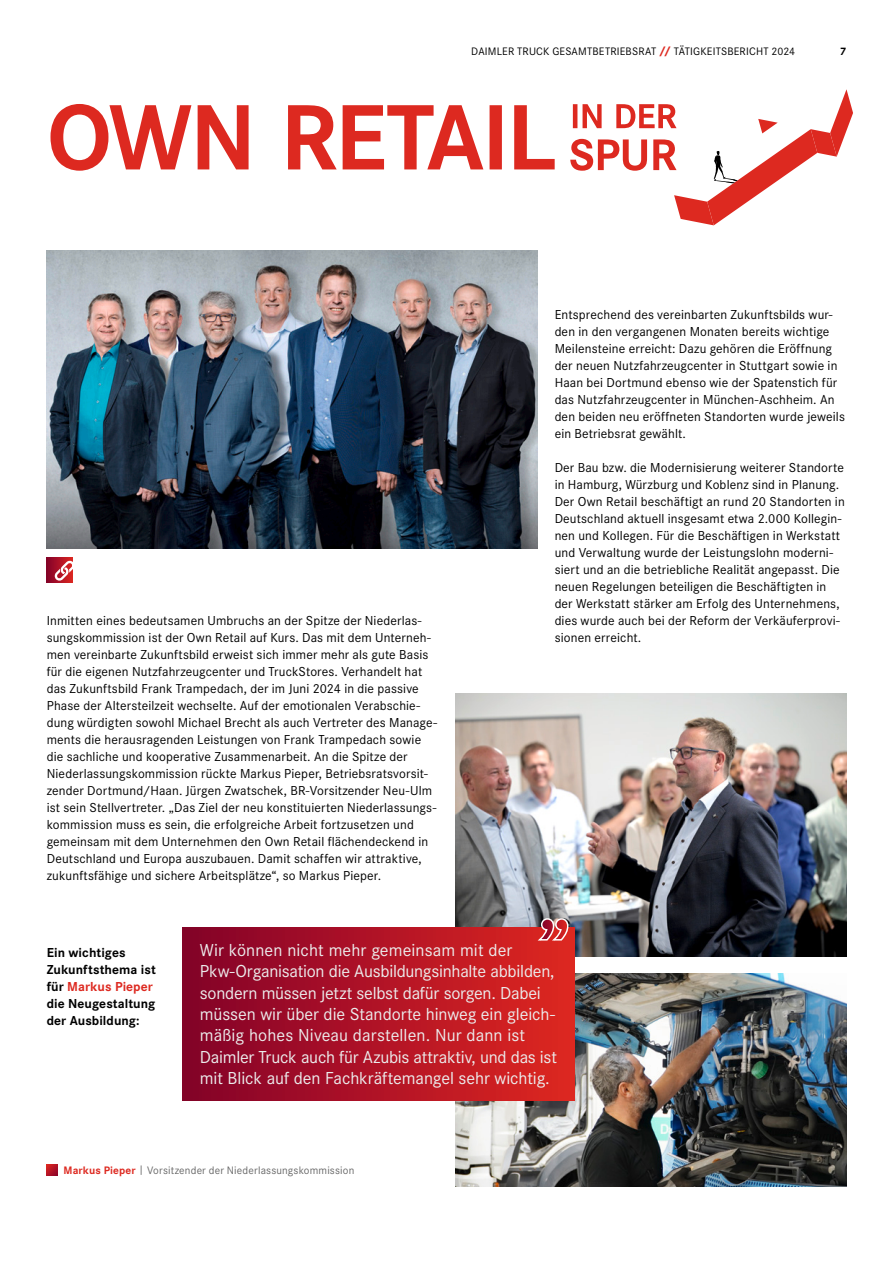
<style>
.page{position:relative;width:893px;height:1263px;background:#fff}
.page>*{position:absolute;margin:0;border:0;box-sizing:border-box;transform-origin:0 0}
.t1{font:18px/21.3px "Daimler CS";letter-spacing:-.005em;color:#ececec}
.t2{font:13.5px/17px "Daimler CS";letter-spacing:.01em;color:#000}
.t3{font:700 13.5px/17px "Daimler CS";letter-spacing:.005em;color:#000}
.t4{font:11.25px "Daimler CS";letter-spacing:.015em;color:#000}
.t5{font:11.25px "Daimler CS";letter-spacing:.015em;color:#676767}
.t6{font:700 11.25px "Daimler CS";color:#000}
.s1{font-weight:800;color:#dd2920}
.s2{color:#dd2920}
.s3{font-weight:700;color:#dd2920}
</style>
<div class="page">
<img style="left:455px;top:974px;width:391px;height:212px">
<img style="left:455px;top:694px;width:391px;height:263px">
<svg style="left:50px;top:104px;width:505px;height:67px"></svg>
<img style="left:47px;top:251px;width:491px;height:298px">
<div style="left:183px;top:927px;width:391px;height:174px;background:linear-gradient(to right,#820129,#df2721)"></div>
<svg style="left:536px;top:917px;width:33px;height:25px"></svg>
<svg style="left:570px;top:89px;width:283px;height:136px"></svg>
<svg style="left:47px;top:557px;width:25px;height:26px"></svg>
<svg style="left:54px;top:560px;width:19px;height:21px"></svg>
<svg style="left:47px;top:1164px;width:10px;height:11px"></svg>
<p class="t4" style="left:471px;top:43px;width:325px">DAIMLER TRUCK GESAMTBETRIEBSRAT <span class="s1">//</span> TÄTIGKEITSBERICHT 2024</p>
<p class="t6" style="left:840px;top:43px;width:8px">7</p>
<p class="t2" style="left:47px;top:611px;width:392px">Inmitten eines bedeutsamen Umbruchs an der Spitze der Niederlas&shy;sungskommission ist der Own Retail auf Kurs. Das mit dem Unterneh&shy;men vereinbarte Zukunftsbild erweist sich immer mehr als gute Basis für die eigenen Nutzfahrzeugcenter und TruckStores. Verhandelt hat das Zukunftsbild Frank Trampedach, der im Juni 2024 in die passive Phase der Altersteilzeit wechselte. Auf der emotionalen Verabschie&shy;dung würdigten sowohl Michael Brecht als auch Vertreter des Manage&shy;ments die herausragenden Leistungen von Frank Trampedach sowie die sachliche und kooperative Zusammenarbeit. An die Spitze der Niederlassungskommission rückte Markus Pieper, Betriebsratsvorsit&shy;zender Dortmund/Haan. Jürgen Zwatschek, BR-Vorsitzender Neu-Ulm ist sein Stellvertreter. „Das Ziel der neu konstituierten Niederlassungs&shy;kommission muss es sein, die erfolgreiche Arbeit fortzusetzen und gemeinsam mit dem Unternehmen den Own Retail flächendeckend in Deutschland und Europa auszubauen. Damit schaffen wir attraktive, zukunftsfähige und sichere Arbeitsplätze“, so Markus Pieper.</p>
<p class="t2" style="left:555px;top:305px;width:292px">Entsprechend des vereinbarten Zukunftsbilds wur&shy;den in den vergangenen Monaten bereits wichtige Meilensteine erreicht: Dazu gehören die Eröffnung der neuen Nutzfahrzeugcenter in Stuttgart sowie in Haan bei Dortmund ebenso wie der Spatenstich für das Nutzfahrzeugcenter in München-Aschheim. An den beiden neu eröffneten Standorten wurde jeweils ein Betriebsrat gewählt.</p>
<p class="t2" style="left:555px;top:458px;width:292px">Der Bau bzw. die Modernisierung weiterer Standorte in Hamburg, Würzburg und Koblenz sind in Planung.<br>Der Own Retail beschäftigt an rund 20 Standorten in Deutschland aktuell insgesamt etwa 2.000 Kollegin&shy;nen und Kollegen. Für die Beschäftigen in Werkstatt und Verwaltung wurde der Leistungslohn moderni&shy;siert und an die betriebliche Realität angepasst. Die neuen Regelungen beteiligen die Beschäftigten in der Werkstatt stärker am Erfolg des Unternehmens, dies wurde auch bei der Reform der Verkäuferprovi&shy;sionen erreicht.</p>
<p class="t3" style="left:47px;top:943px;width:111px">Ein wichtiges<br>Zukunftsthema ist für <span class="s2">Markus Pieper </span>die Neugestaltung der Ausbildung:</p>
<p class="t1" style="left:200px;top:938px;width:359px">Wir können nicht mehr gemeinsam mit der Pkw-Organisation die Ausbildungsinhalte abbilden, sondern müssen jetzt selbst dafür sorgen. Dabei müssen wir über die Standorte hinweg ein gleich&shy;mäßig hohes Niveau darstellen. Nur dann ist Daimler Truck auch für Azubis attraktiv, und das ist mit Blick auf den Fachkräftemangel sehr wichtig.</p>
<p class="t5" style="left:64px;top:1162px;width:292px"><span class="s3">Markus Pieper</span> | Vorsitzender der Niederlassungskommission</p>
</div>
